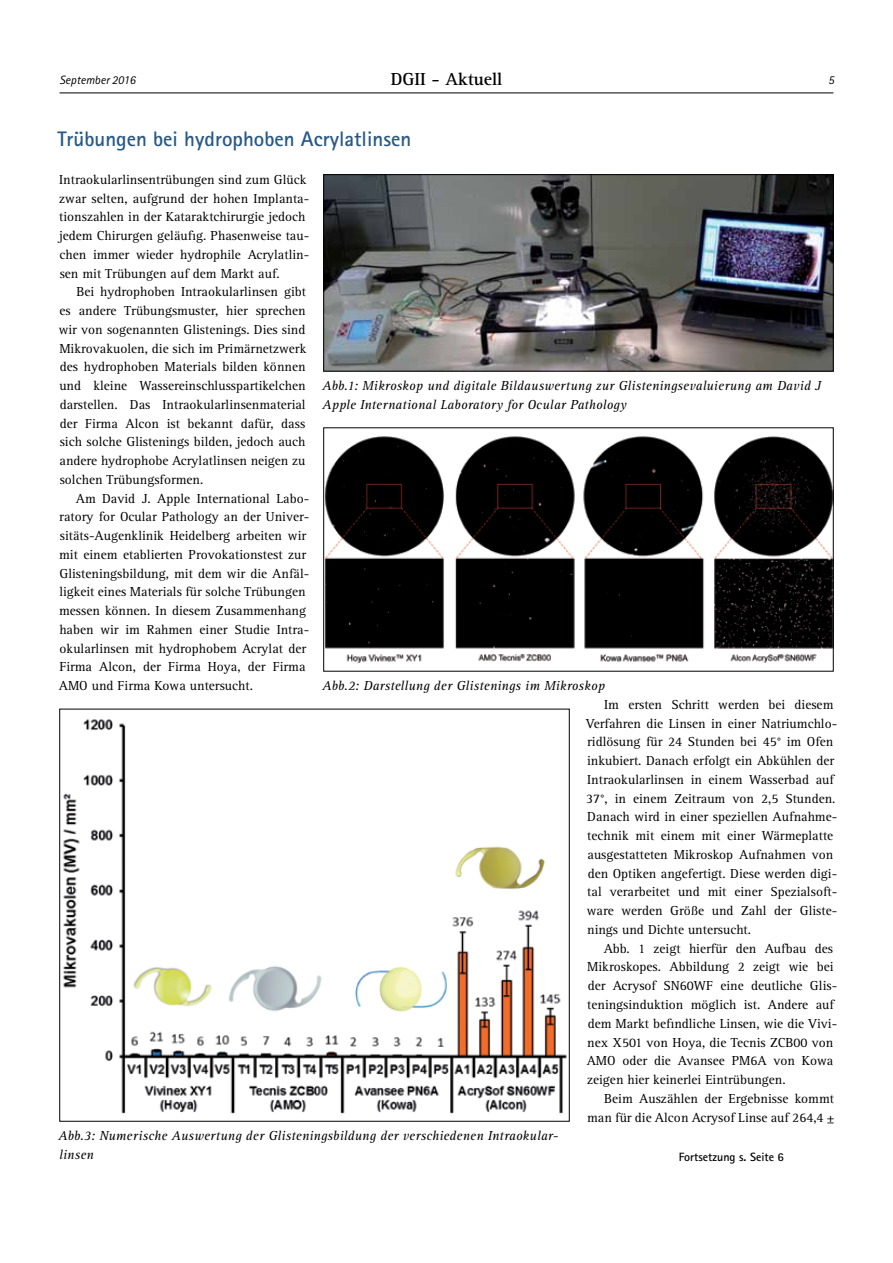
<style>
.page{position:relative;width:893px;height:1263px;background:#fff}
.page>*{position:absolute;margin:0;border:0;box-sizing:border-box;transform-origin:0 0}
.t1{font:700 21px "Rotis Sans Serif Std";color:#285985}
.t2{font:700 18px "Rotis Serif Std";color:#000}
.t3{font:13.5px/18.8px "Rotis Serif Std";color:#000}
.t4{font:italic 13.5px/18.8px "Rotis Serif Std";letter-spacing:.01em;color:#000}
.t5{font:700 12px "Rotis Sans Serif Std";color:#000}
.t6{font:italic 12px "Rotis Sans Serif Std";color:#000}
</style>
<div class="page">
<hr style="left:60px;top:93px;width:773px;height:1px;background:#000">
<img style="left:325px;top:176px;width:506px;height:193px">
<div style="left:323px;top:174px;width:510px;height:197px;border:1px solid #000"></div>
<img style="left:325px;top:436px;width:506px;height:228px">
<img style="left:63px;top:719px;width:504px;height:395px">
<p class="t6" style="left:60px;top:73px;width:77px">September 2016</p>
<h2 class="t2" style="left:391px;top:68px;width:113px">DGII - Aktuell</h2>
<p class="t6" style="left:828px;top:73px;width:7px">5</p>
<h1 class="t1" style="left:58px;top:126px;width:355px">Trübungen bei hydrophoben Acrylatlinsen</h1>
<p class="t3" style="left:59px;top:170px;width:252px">Intraokularlinsentrübungen sind zum Glück zwar selten, aufgrund der hohen Implanta&shy;tionszahlen in der Kataraktchirurgie jedoch jedem Chirurgen geläufig. Phasenweise tau&shy;chen immer wieder hydrophile Acrylatlin&shy;sen mit Trübungen auf dem Markt auf.</p>
<p class="t3" style="left:59px;top:283px;width:249px;text-align:justify;text-indent:18px">Bei hydrophoben Intraokularlinsen gibt es andere Trübungsmuster, hier sprechen wir von sogenannten Glistenings. Dies sind Mikrovakuolen, die sich im Primärnetzwerk des hydrophoben Materials bilden können und kleine Wassereinschlusspartikelchen darstellen. Das Intraokularlinsenmaterial der Firma Alcon ist bekannt dafür, dass sich solche Glistenings bilden, jedoch auch andere hydrophobe Acrylatlinsen neigen zu solchen Trübungsformen.</p>
<p class="t3" style="left:59px;top:489px;width:252px;text-indent:17px">Am David J. Apple International Labo&shy;ratory for Ocular Pathology an der Univer&shy;sitäts-Augenklinik Heidelberg arbeiten wir mit einem etablierten Provokationstest zur Glisteningsbildung, mit dem wir die Anfäl&shy;ligkeit eines Materials für solche Trübungen messen können. In diesem Zusammenhang haben wir im Rahmen einer Studie Intra&shy;okularlinsen mit hydrophobem Acrylat der Firma Alcon, der Firma Hoya, der Firma AMO und Firma Kowa untersucht.</p>
<p class="t4" style="left:322px;top:377px;width:500px">Abb.1: Mikroskop und digitale Bildauswertung zur Glisteningsevaluierung am David J<br>Apple International Laboratory for Ocular Pathology</p>
<p class="t4" style="left:322px;top:677px;width:284px">Abb.2: Darstellung der Glistenings im Mikroskop</p>
<p class="t4" style="left:58px;top:1127px;width:501px">Abb.3: Numerische Auswertung der Glisteningsbildung der verschiedenen Intraokular&shy;linsen</p>
<p class="t3" style="left:586px;top:695px;width:253px;text-indent:19px">Im ersten Schritt werden bei diesem Verfahren die Linsen in einer Natriumchlo&shy;ridlösung für 24 Stunden bei 45° im Ofen inkubiert. Danach erfolgt ein Abkühlen der Intraokularlinsen in einem Wasserbad auf 37°, in einem Zeitraum von 2,5 Stunden.<br>Danach wird in einer speziellen Aufnahme&shy;technik mit einem mit einer Wärmeplatte ausgestatteten Mikroskop Aufnahmen von den Optiken angefertigt. Diese werden digi&shy;tal verarbeitet und mit einer Spezialsoft&shy;ware werden Größe und Zahl der Gliste&shy;nings und Dichte untersucht.</p>
<p class="t3" style="left:587px;top:939px;width:252px;text-indent:17px">Abb. 1 zeigt hierfür den Aufbau des Mikroskopes. Abbildung 2 zeigt wie bei der Acrysof SN60WF eine deutliche Glis&shy;teningsinduktion möglich ist. Andere auf dem Markt befindliche Linsen, wie die Vivi&shy;nex X501 von Hoya, die Tecnis ZCB00 von AMO oder die Avansee PM6A von Kowa zeigen hier keinerlei Eintrübungen.</p>
<p class="t3" style="left:587px;top:1089px;width:249px;text-align:right">Beim Auszählen der Ergebnisse kommt man für die Alcon Acrysof Linse auf 264,4 ±</p>
<p class="t5" style="left:679px;top:1149px;width:107px">Fortsetzung s. Seite 6</p>
</div>
